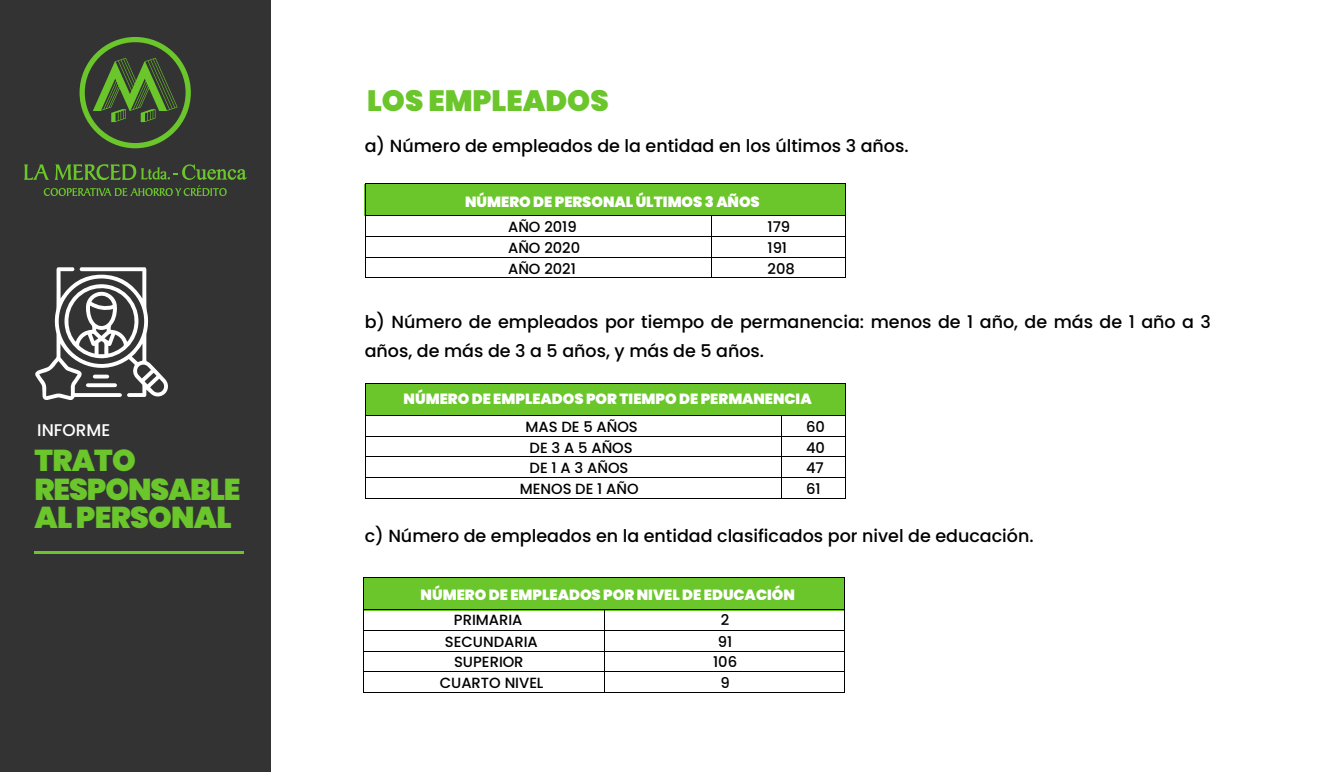
<style>
.page{position:relative;width:1323px;height:772px;background:#fff}
.page>*{position:absolute;margin:0;border:0;box-sizing:border-box;transform-origin:0 0}
.t1{font:900 30.1px/28.5px "Poppins";letter-spacing:-.025em;color:#6ac62a}
.t2{font:900 29.31px "Poppins";color:#6ac62a}
.t3{font:500 17.5px/28.5px "Poppins";color:#000}
.t4{font:500 16.89px "Poppins";color:#fff}
.t5{font:500 14.79px "Poppins";color:#000}
.t6{font:900 14.79px "Poppins";color:#fff}
.t7{font:500 14.7px "Poppins";color:#000}
.t8{font:900 14.7px "Poppins";color:#fff}
</style>
<div class="page">
<div style="left:364px;top:577px;width:481px;height:33px;background:#6ac62a"></div>
<div style="left:365px;top:384px;width:481px;height:32px;background:#6ac62a"></div>
<div style="left:365px;top:184px;width:481px;height:31px;background:#6ac62a"></div>
<div style="left:0;top:0;width:270px;height:772px;background:#333334"></div>
<svg style="left:80px;top:37px;width:111px;height:111px"></svg>
<svg style="left:24px;top:164px;width:223px;height:32px"></svg>
<hr style="left:34px;top:551px;width:209px;height:3px;background:#6ac62a">
<svg style="left:35px;top:267px;width:133px;height:133px"></svg>
<hr style="left:366px;top:183px;width:479px;height:1px;background:#000">
<hr style="left:365px;top:185px;width:1px;height:30px;background:#000">
<hr style="left:845px;top:185px;width:1px;height:30px;background:#000">
<hr style="left:366px;top:215px;width:345px;height:1px;background:#000">
<hr style="left:712px;top:215px;width:133px;height:1px;background:#000">
<hr style="left:366px;top:236px;width:345px;height:1px;background:#000">
<hr style="left:712px;top:236px;width:133px;height:1px;background:#000">
<hr style="left:366px;top:257px;width:345px;height:1px;background:#000">
<hr style="left:712px;top:257px;width:133px;height:1px;background:#000">
<svg style="left:365px;top:215px;width:1px;height:63px"></svg>
<hr style="left:366px;top:277px;width:345px;height:1px;background:#000">
<svg style="left:711px;top:215px;width:1px;height:63px"></svg>
<hr style="left:712px;top:277px;width:133px;height:1px;background:#000">
<svg style="left:845px;top:215px;width:1px;height:63px"></svg>
<hr style="left:366px;top:383px;width:479px;height:1px;background:#000">
<hr style="left:365px;top:385px;width:1px;height:30px;background:#000">
<hr style="left:845px;top:385px;width:1px;height:30px;background:#000">
<hr style="left:366px;top:415px;width:415px;height:1px;background:#000">
<hr style="left:781px;top:415px;width:64px;height:1px;background:#000">
<hr style="left:366px;top:436px;width:415px;height:1px;background:#000">
<hr style="left:781px;top:436px;width:64px;height:1px;background:#000">
<hr style="left:366px;top:456px;width:415px;height:1px;background:#000">
<hr style="left:781px;top:456px;width:64px;height:1px;background:#000">
<hr style="left:366px;top:477px;width:415px;height:1px;background:#000">
<hr style="left:781px;top:477px;width:64px;height:1px;background:#000">
<svg style="left:365px;top:415px;width:1px;height:84px"></svg>
<hr style="left:366px;top:498px;width:415px;height:1px;background:#000">
<svg style="left:781px;top:416px;width:1px;height:82px"></svg>
<hr style="left:781px;top:498px;width:64px;height:1px;background:#000">
<svg style="left:845px;top:415px;width:1px;height:84px"></svg>
<hr style="left:364px;top:577px;width:480px;height:1px;background:#000">
<hr style="left:363px;top:578px;width:1px;height:30px;background:#000">
<hr style="left:844px;top:578px;width:1px;height:30px;background:#000">
<hr style="left:364px;top:609px;width:240px;height:1px;background:#000">
<hr style="left:605px;top:609px;width:239px;height:1px;background:#000">
<hr style="left:364px;top:630px;width:240px;height:1px;background:#000">
<hr style="left:605px;top:630px;width:239px;height:1px;background:#000">
<hr style="left:364px;top:651px;width:240px;height:1px;background:#000">
<hr style="left:605px;top:651px;width:239px;height:1px;background:#000">
<hr style="left:364px;top:671px;width:240px;height:1px;background:#000">
<hr style="left:605px;top:671px;width:239px;height:1px;background:#000">
<svg style="left:363px;top:608px;width:1px;height:85px"></svg>
<hr style="left:364px;top:692px;width:240px;height:1px;background:#000">
<svg style="left:604px;top:609px;width:1px;height:84px"></svg>
<hr style="left:605px;top:692px;width:239px;height:1px;background:#000">
<svg style="left:844px;top:608px;width:1px;height:85px"></svg>
<p class="t4" style="left:37px;top:420px;width:74px">INFORME</p>
<h1 class="t1" style="left:35px;top:446px;width:208px">TRATO<br>RESPONSABLE<br>AL PERSONAL</h1>
<h2 class="t2" style="left:367px;top:83px;width:243px">LOS EMPLEADOS</h2>
<p class="t3" style="left:365px;top:132px;width:545px">a) Número de empleados de la entidad en los últimos 3 años.</p>
<p class="t8" style="left:465px;top:193px;width:296px">NÚMERO DE PERSONAL ÚLTIMOS 3 AÑOS</p>
<p class="t7" style="left:508px;top:218px;width:70px">AÑO 2019</p>
<p class="t7" style="left:767px;top:218px;width:24px">179</p>
<p class="t7" style="left:508px;top:239px;width:74px">AÑO 2020</p>
<p class="t7" style="left:767px;top:239px;width:21px">191</p>
<p class="t7" style="left:508px;top:260px;width:69px">AÑO 2021</p>
<p class="t7" style="left:767px;top:260px;width:29px">208</p>
<p class="t3" style="left:365px;top:308px;width:848px">b) Número de empleados por tiempo de permanencia: menos de 1 año, de más de 1 año a 3 años, de más de 3 a 5 años, y más de 5 años.</p>
<p class="t8" style="left:404px;top:391px;width:410px">NÚMERO DE EMPLEADOS POR TIEMPO DE PERMANENCIA</p>
<p class="t7" style="left:525px;top:418px;width:114px">MAS DE 5 AÑOS</p>
<p class="t7" style="left:806px;top:418px;width:20px">60</p>
<p class="t7" style="left:530px;top:439px;width:105px">DE 3 A 5 AÑOS</p>
<p class="t7" style="left:806px;top:439px;width:21px">40</p>
<p class="t7" style="left:530px;top:459px;width:100px">DE 1 A 3 AÑOS</p>
<p class="t7" style="left:806px;top:459px;width:19px">47</p>
<p class="t7" style="left:520px;top:480px;width:120px">MENOS DE 1 AÑO</p>
<p class="t7" style="left:806px;top:480px;width:16px">61</p>
<p class="t3" style="left:365px;top:522px;width:670px">c) Número de empleados en la entidad clasificados por nivel de educación.</p>
<p class="t6" style="left:421px;top:586px;width:376px">NÚMERO DE EMPLEADOS POR NIVEL DE EDUCACIÓN</p>
<p class="t5" style="left:454px;top:611px;width:70px">PRIMARIA</p>
<p class="t5" style="left:721px;top:611px;width:10px">2</p>
<p class="t5" style="left:445px;top:633px;width:95px">SECUNDARIA</p>
<p class="t5" style="left:718px;top:633px;width:16px">91</p>
<p class="t5" style="left:454px;top:653px;width:71px">SUPERIOR</p>
<p class="t5" style="left:713px;top:653px;width:26px">106</p>
<p class="t5" style="left:440px;top:674px;width:105px">CUARTO NIVEL</p>
<p class="t5" style="left:721px;top:674px;width:11px">9</p>
</div>
